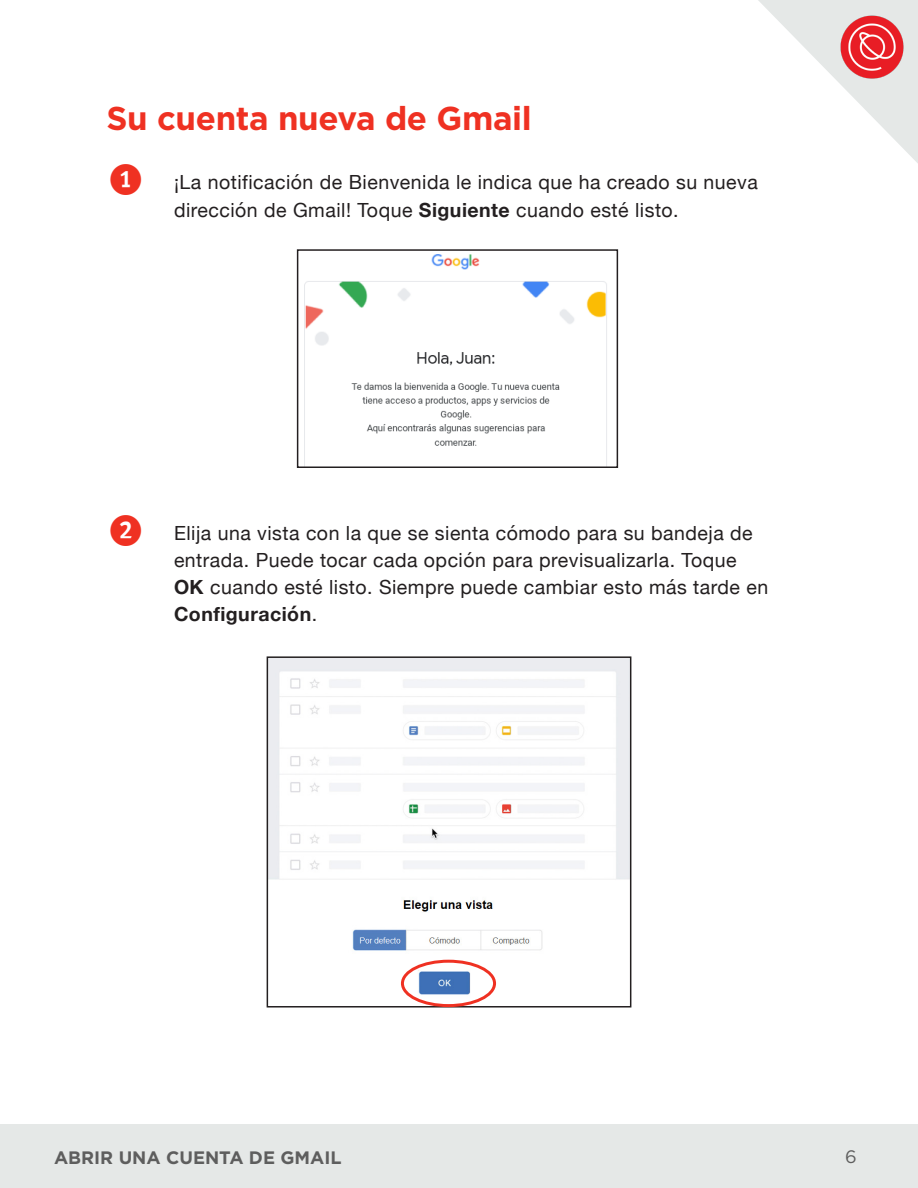
<style>
.page{position:relative;width:918px;height:1188px;background:#fff}
.page>*{position:absolute;margin:0;border:0;box-sizing:border-box;transform-origin:0 0}
.Tab_PN_Ding_Pn{font:45px "Dingbests";color:#ef3122}
.subtitle{font:700 33px "Gotham";letter-spacing:-.01em;color:#ef3122}
.Tab_PN_Ding_Pn-2{font:19.5px/27px "Helvetica Neue";letter-spacing:.025em;color:#231f20}
.t1{font:700 18px "Gotham";color:#5e5e5e}
.t2{font:18px "Gotham";color:#5e5e5e}
.s1{font-weight:700}
</style>
<div class="page">
<div style="left:0;top:1124px;width:918px;height:64px;background:#e5e8e7"></div>
<svg style="left:758px;top:0;width:160px;height:163px"></svg>
<img style="left:833px;top:8px;width:77px;height:77px">
<img style="left:270px;top:659px;width:358px;height:346px">
<div style="left:267px;top:656px;width:364px;height:352px;border:2px solid #231f20"></div>
<div style="left:401px;top:960px;width:95px;height:47px;border:3px solid #ef3122;border-radius:50%"></div>
<img style="left:304px;top:254px;width:303px;height:211px">
<div style="left:297px;top:249px;width:321px;height:219px;border:2px solid #231f20"></div>
<p class="subtitle" style="left:106px;top:96px;width:427px">Su cuenta nueva de Gmail</p>
<p class="Tab_PN_Ding_Pn" style="left:106px;top:156px;width:40px">1</p>
<p class="Tab_PN_Ding_Pn-2" style="left:174px;top:169px;width:585px;line-height:28.5px">¡La notificación de Bienvenida le indica que ha creado su nueva dirección de Gmail! Toque <span class="s1">Siguiente</span> cuando esté listo.</p>
<p class="Tab_PN_Ding_Pn" style="left:106px;top:507px;width:40px">2</p>
<p class="Tab_PN_Ding_Pn-2" style="left:174px;top:521px;width:596px">Elija una vista con la que se sienta cómodo para su bandeja de entrada. Puede tocar cada opción para previsualizarla. Toque <span class="s1">OK</span> cuando esté listo. Siempre puede cambiar esto más tarde en <span class="s1">Configuración</span>.</p>
<p class="t1" style="left:54px;top:1146px;width:289px">ABRIR UNA CUENTA DE GMAIL</p>
<p class="t2" style="left:845px;top:1145px;width:13px">6</p>
</div>
